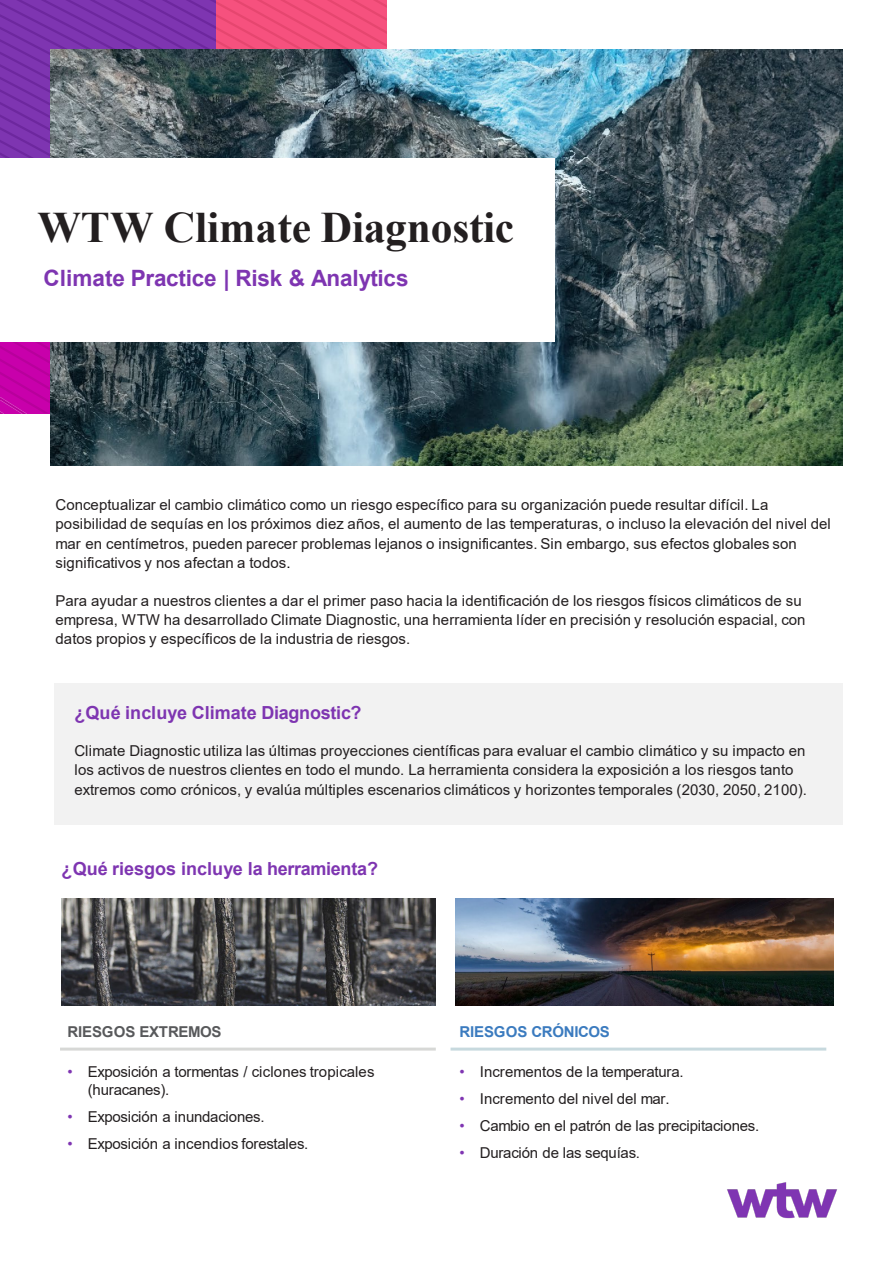
<style>
.page{position:relative;width:893px;height:1263px;background:#fff}
.page>*{position:absolute;margin:0;border:0;box-sizing:border-box;transform-origin:0 0}
.t1{font:700 43.5px "Times New Roman";letter-spacing:-.005em;color:#231f20}
.t2{font:700 22.5px "Arial";letter-spacing:-.01em;color:#7e35b1}
.t3{font:700 18px "Arial";letter-spacing:-.005em;color:#7e35b1}
.t4{font:15px/19.4px "Arial";letter-spacing:.005em;color:#231f20}
.t5{font:15px/18px "Arial";letter-spacing:-.015em;color:#231f20}
.t6{font:700 15px "Arial";letter-spacing:-.02em;color:#58595b}
.t7{font:700 15px "Arial";letter-spacing:-.02em;color:#3b7bbf}
.s1{color:#000}
.s2{color:#7f35b2}
</style>
<div class="page">
<div style="left:54px;top:683px;width:788px;height:142px;background:#f2f2f2"></div>
<img style="left:455px;top:898px;width:378px;height:108px">
<img style="left:62px;top:898px;width:374px;height:108px">
<hr style="left:60px;top:1048px;width:376px;height:3px;background:#d7d8d6">
<hr style="left:450px;top:1048px;width:376px;height:3px;background:#c7d9de">
<svg style="left:0;top:0;width:387px;height:413px;background:#a7359d"></svg>
<img style="left:51px;top:49px;width:791px;height:417px">
<div style="left:0;top:159px;width:554px;height:183px;background:#fff"></div>
<img style="left:727px;top:1182px;width:111px;height:37px">
<p class="t1" style="left:37px;top:196px;width:478px">WTW Climate Diagnostic</p>
<p class="t2" style="left:44px;top:262px;width:367px">Climate Practice | Risk &amp; Analytics</p>
<p class="t4" style="left:56px;top:495px;width:776px">Conceptualizar el cambio climático como un riesgo específico para su organización puede resultar difícil. La posibilidad de sequías en los próximos diez años, el aumento de las temperaturas, o incluso la elevación del nivel del mar en centímetros, pueden parecer problemas lejanos o insignificantes. Sin embargo, sus efectos globales son significativos y nos afectan a todos<span class="s1">.</span></p>
<p class="t4" style="left:55px;top:591px;width:751px">Para ayudar a nuestros clientes a dar el primer paso hacia la identificación de los riesgos físicos climáticos de su empresa, WTW ha desarrollado Climate Diagnostic, una herramienta líder en precisión y resolución espacial, con datos propios y específicos de la industria de riesgos.</p>
<p class="t3" style="left:74px;top:700px;width:289px">¿Qué incluye Climate Diagnostic?</p>
<p class="t4" style="left:74px;top:741px;width:734px">Climate Diagnostic utiliza las últimas proyecciones científicas para evaluar el cambio climático y su impacto en los activos de nuestros clientes en todo el mundo. La herramienta considera la exposición a los riesgos tanto extremos como crónicos, y evalúa múltiples escenarios climáticos y horizontes temporales (2030, 2050, 2100).</p>
<p class="t3" style="left:62px;top:856px;width:318px">¿Qué riesgos incluye la herramienta?</p>
<p class="t6" style="left:67px;top:1021px;width:156px">RIESGOS EXTREMOS</p>
<p class="t5" style="left:88px;top:1063px;width:288px;text-indent:-20px"><span class="s2">•</span> Exposición a tormentas / ciclones tropicales (huracanes).</p>
<p class="t5" style="left:67px;top:1108px;width:199px"><span class="s2">•</span> Exposición a inundaciones.</p>
<p class="t5" style="left:67px;top:1135px;width:242px"><span class="s2">•</span> Exposición a incendios forestales.</p>
<p class="t7" style="left:459px;top:1021px;width:152px">RIESGOS CRÓNICOS</p>
<p class="t4" style="left:459px;top:1062px;width:226px"><span class="s2">•</span> Incrementos de la temperatura.</p>
<p class="t4" style="left:459px;top:1089px;width:211px"><span class="s2">•</span> Incremento del nivel del mar.</p>
<p class="t5" style="left:459px;top:1117px;width:301px"><span class="s2">•</span> Cambio en el patrón de las precipitaciones.</p>
<p class="t5" style="left:459px;top:1144px;width:182px"><span class="s2">•</span> Duración de las sequías.</p>
</div>
